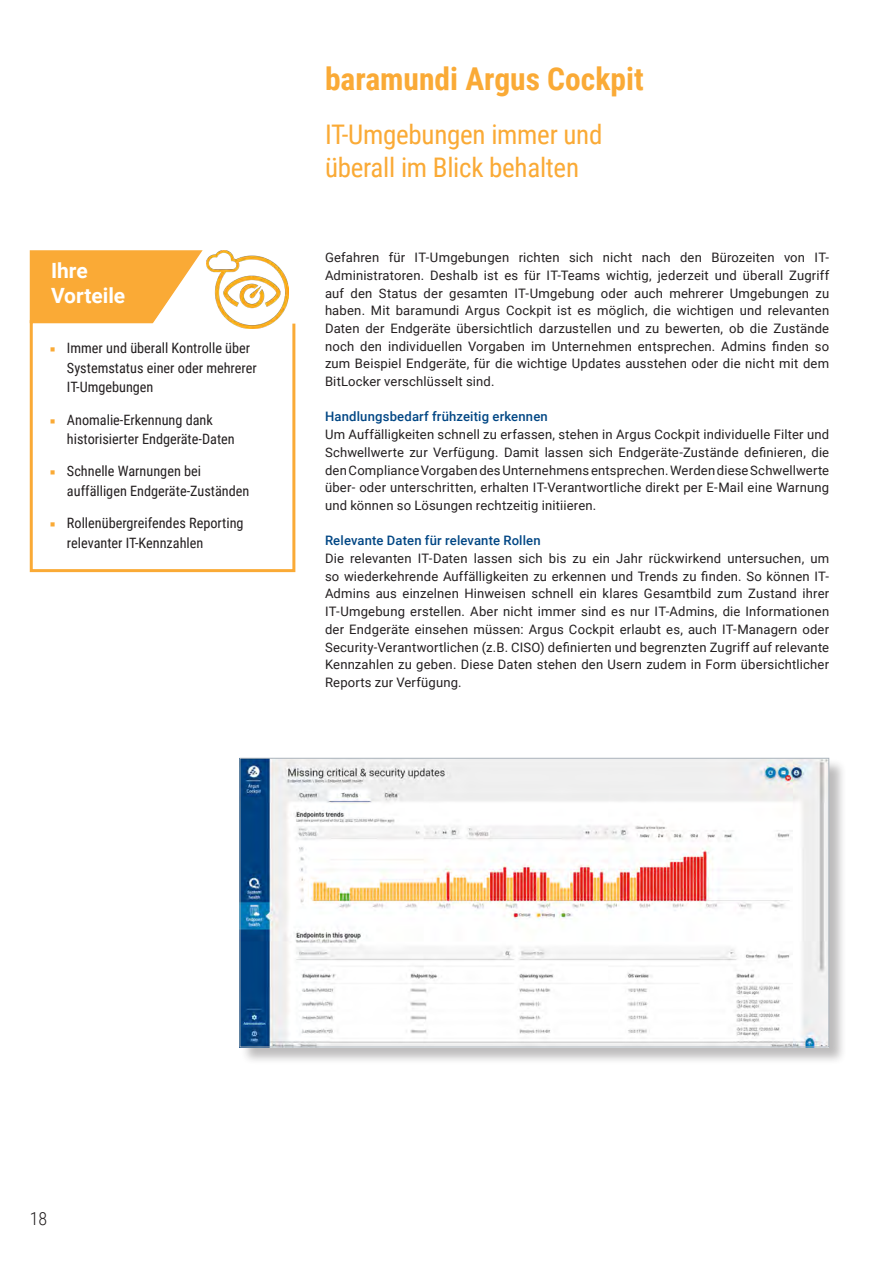
<style>
.page{position:relative;width:893px;height:1263px;background:#fff}
.page>*{position:absolute;margin:0;border:0;box-sizing:border-box;transform-origin:0 0}
._01_Headline_Produkt{font:700 31.5px "Roboto Condensed";color:#faaa36}
._01_Subhead_Produkt{font:27px/33px "Roboto Condensed";letter-spacing:-.01em;color:#faaa36}
.t1{font:700 21px/25.2px "Roboto";color:#fff}
.t2{font:300 18px "Roboto Condensed";color:#231f20}
.t3{font:14.25px/19.5px "Roboto Condensed";color:#231f20}
.Fließtext{font:13.05px/17.7px "Roboto";letter-spacing:.015em;color:#231f20;text-align:justify}
.Zwischenüberschrift{font:500 13.05px "Roboto";letter-spacing:.015em;color:#004684}
.s1{font-family:"Minion Pro";color:#faaa36}
</style>
<div class="page">
<div style="left:240px;top:759px;width:607px;height:306px;background:#231f20;opacity:.3"></div>
<img style="left:242px;top:760px;width:585px;height:285px">
<div style="left:240px;top:758px;width:589px;height:289px;border:1px solid #abb4bc"></div>
<svg style="left:29px;top:250px;width:267px;height:323px"></svg>
<img style="left:206px;top:250px;width:82px;height:79px">
<p class="t1" style="left:51px;top:257px;width:76px">Ihre<br>Vorteile</p>
<p class="t3" style="left:67px;top:338px;width:191px;text-indent:-17px"><span class="s1">■</span> Immer und überall Kontrolle über<br>Systemstatus einer oder mehrerer<br>IT-Umgebungen</p>
<p class="t3" style="left:67px;top:409px;width:169px;text-indent:-17px"><span class="s1">■</span> Anomalie-Erkennung dank historisierter Endgeräte-Daten</p>
<p class="t3" style="left:67px;top:461px;width:184px;text-indent:-17px"><span class="s1">■</span> Schnelle Warnungen bei auffälligen Endgeräte-Zuständen</p>
<p class="t3" style="left:67px;top:513px;width:178px;text-indent:-17px"><span class="s1">■</span> Rollenübergreifendes Reporting relevanter IT-Kennzahlen</p>
<p class="_01_Headline_Produkt" style="left:325px;top:56px;width:320px">baramundi Argus Cockpit</p>
<p class="_01_Subhead_Produkt" style="left:325px;top:116px;width:279px">IT-Umgebungen immer und überall im Blick behalten</p>
<p class="Fließtext" style="left:325px;top:248px;width:506px">Gefahren für IT-Umgebungen richten sich nicht nach den Bürozeiten von IT-Administratoren. Deshalb ist es für IT-Teams wichtig, jederzeit und überall Zugriff auf den Status der gesamten IT-Umgebung oder auch mehrerer Umgebungen zu haben. Mit baramundi Argus Cockpit ist es möglich, die wichtigen und relevanten Daten der Endgeräte übersichtlich darzustellen und zu bewerten, ob die Zustände noch den individuellen Vorgaben im Unternehmen entsprechen. Admins finden so zum Beispiel Endgeräte, für die wichtige Updates ausstehen oder die nicht mit dem BitLocker verschlüsselt sind.</p>
<p class="Zwischenüberschrift" style="left:325px;top:408px;width:224px">Handlungsbedarf frühzeitig erkennen</p>
<p class="Fließtext" style="left:325px;top:425px;width:506px">Um Auffälligkeiten schnell zu erfassen, stehen in Argus Cockpit individuelle Filter und Schwellwerte zur Verfügung. Damit lassen sich Endgeräte-Zustände definieren, die den Compliance Vorgaben des Unternehmens entsprechen. Werden diese Schwellwerte über- oder unterschritten, erhalten IT-Verantwortliche direkt per E-Mail eine Warnung und können so Lösungen rechtzeitig initiieren.</p>
<p class="Zwischenüberschrift" style="left:325px;top:532px;width:217px">Relevante Daten für relevante Rollen</p>
<p class="Fließtext" style="left:325px;top:549px;width:506px">Die relevanten IT-Daten lassen sich bis zu ein Jahr rückwirkend untersuchen, um so wiederkehrende Auffälligkeiten zu erkennen und Trends zu finden. So können IT-Admins aus einzelnen Hinweisen schnell ein klares Gesamtbild zum Zustand ihrer IT-Umgebung erstellen. Aber nicht immer sind es nur IT-Admins, die Informationen der Endgeräte einsehen müssen: Argus Cockpit erlaubt es, auch IT-Managern oder Security-Verantwortlichen (z.B. CISO) definierten und begrenzten Zugriff auf relevante Kennzahlen zu geben. Diese Daten stehen den Usern zudem in Form übersichtlicher Reports zur Verfügung.</p>
<p class="t2" style="left:30px;top:1206px;width:19px">18</p>
</div>
